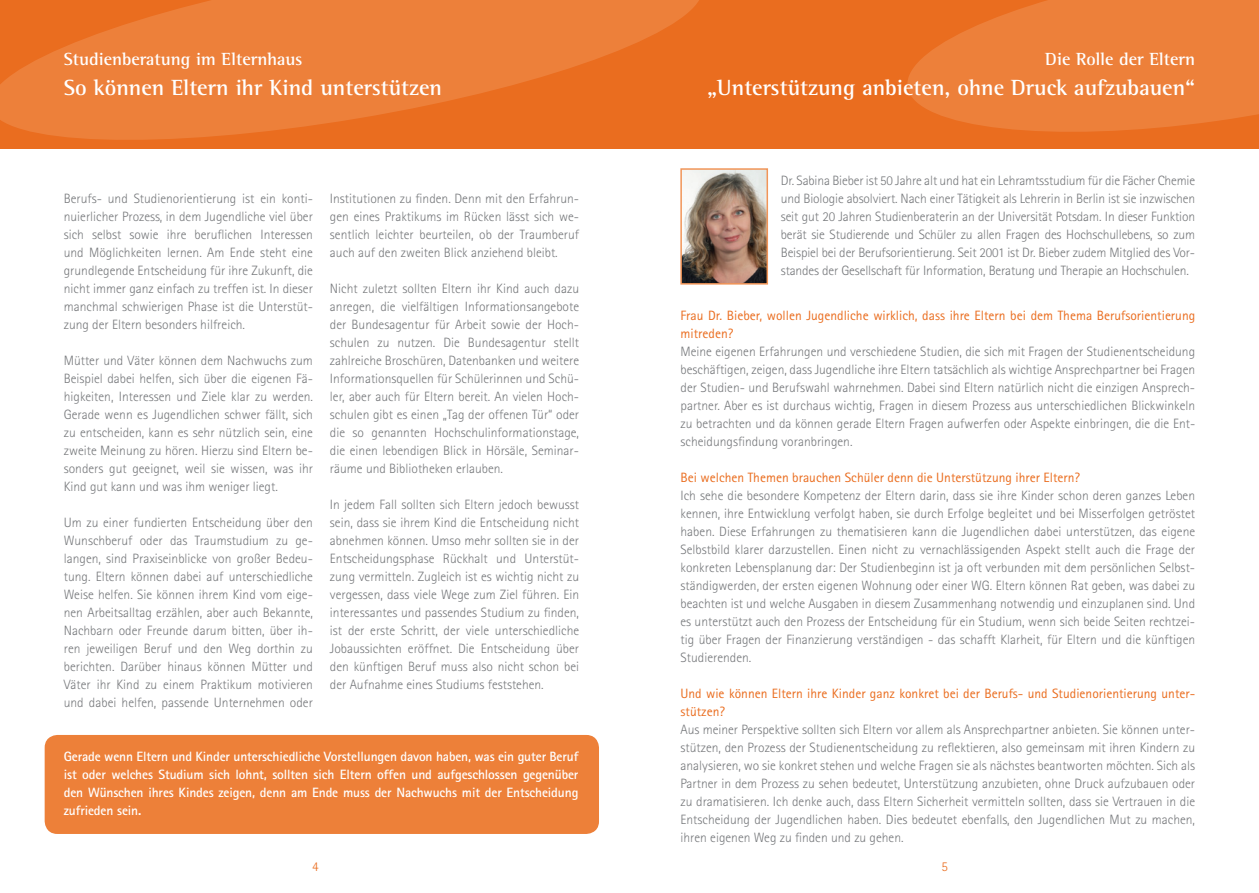
<style>
.page{position:relative;width:1259px;height:893px;background:#fff}
.page>*{position:absolute;margin:0;border:0;box-sizing:border-box;transform-origin:0 0}
.t1{font:700 22.5px "Rotis Semi Serif";color:#fff}
.t2{font:700 18px "Rotis Semi Serif";color:#fff}
.t3{font:300 13.5px/18px "Rotis Sans Serif";color:#76787b;text-align:justify}
.t4{font:700 13.5px/18px "Rotis Sans Serif";letter-spacing:-.01em;color:#fff;text-align:justify}
.t5{font:13.5px/18px "Rotis Sans Serif";color:#ea6d1f}
.t6{font:300 13.5px "Rotis Sans Serif";color:#ea6d1f}
</style>
<div class="page">
<div style="left:630px;top:0;width:629px;height:149px;background:#ea6d1f"></div>
<svg style="left:907px;top:0;width:352px;height:132px;fill:#ed803a"></svg>
<svg style="left:0;top:0;width:699px;height:149px;background:#eb7930"></svg>
<img style="left:683px;top:171px;width:82px;height:111px">
<div style="left:680px;top:168px;width:88px;height:117px;border:2px solid #f19558"></div>
<div style="left:45px;top:735px;width:554px;height:99px;background:#ed8039;border-radius:13px"></div>
<h2 class="t2" style="left:64px;top:48px;width:240px">Studienberatung im Elternhaus</h2>
<h1 class="t1" style="left:64px;top:74px;width:380px">So können Eltern ihr Kind unterstützen</h1>
<p class="t3" style="left:64px;top:189px;width:251px">Berufs- und Studienorientierung ist ein konti&shy;nuierlicher Prozess, in dem Jugendliche viel über sich selbst sowie ihre beruflichen Interessen und Möglichkeiten lernen. Am Ende steht eine grundlegende Entscheidung für ihre Zukunft, die nicht immer ganz einfach zu treffen ist. In dieser manchmal schwierigen Phase ist die Unterstüt&shy;zung der Eltern besonders hilfreich.</p>
<p class="t3" style="left:64px;top:351px;width:251px">Mütter und Väter können dem Nachwuchs zum Beispiel dabei helfen, sich über die eigenen Fä&shy;higkeiten, Interessen und Ziele klar zu werden.<br>Gerade wenn es Jugendlichen schwer fällt, sich zu entscheiden, kann es sehr nützlich sein, eine zweite Meinung zu hören. Hierzu sind Eltern be&shy;sonders gut geeignet, weil sie wissen, was ihr Kind gut kann und was ihm weniger liegt.</p>
<p class="t3" style="left:64px;top:513px;width:251px">Um zu einer fundierten Entscheidung über den Wunschberuf oder das Traumstudium zu ge&shy;langen, sind Praxiseinblicke von großer Bedeu&shy;tung. Eltern können dabei auf unterschiedliche Weise helfen. Sie können ihrem Kind vom eige&shy;nen Arbeitsalltag erzählen, aber auch Bekannte, Nachbarn oder Freunde darum bitten, über ih&shy;ren jeweiligen Beruf und den Weg dorthin zu berichten. Darüber hinaus können Mütter und Väter ihr Kind zu einem Praktikum motivieren und dabei helfen, passende Unternehmen oder</p>
<p class="t3" style="left:330px;top:189px;width:251px">Institutionen zu finden. Denn mit den Erfahrun&shy;gen eines Praktikums im Rücken lässt sich we&shy;sentlich leichter beurteilen, ob der Traumberuf auch auf den zweiten Blick anziehend bleibt.</p>
<p class="t3" style="left:330px;top:279px;width:251px">Nicht zuletzt sollten Eltern ihr Kind auch dazu anregen, die vielfältigen Informationsangebote der Bundesagentur für Arbeit sowie der Hoch&shy;schulen zu nutzen. Die Bundesagentur stellt zahlreiche Broschüren, Datenbanken und weitere Informationsquellen für Schülerinnen und Schü&shy;ler, aber auch für Eltern bereit. An vielen Hoch&shy;schulen gibt es einen „Tag der offenen Tür“ oder die so genannten Hochschulinformationstage, die einen lebendigen Blick in Hörsäle, Seminar&shy;räume und Bibliotheken erlauben.</p>
<p class="t3" style="left:330px;top:495px;width:251px">In jedem Fall sollten sich Eltern jedoch bewusst sein, dass sie ihrem Kind die Entscheidung nicht abnehmen können. Umso mehr sollten sie in der Entscheidungsphase Rückhalt und Unterstüt&shy;zung vermitteln. Zugleich ist es wichtig nicht zu vergessen, dass viele Wege zum Ziel führen. Ein interessantes und passendes Studium zu finden, ist der erste Schritt, der viele unterschiedliche Jobaussichten eröffnet. Die Entscheidung über den künftigen Beruf muss also nicht schon bei der Aufnahme eines Studiums feststehen.</p>
<p class="t4" style="left:64px;top:747px;width:516px">Gerade wenn Eltern und Kinder unterschiedliche Vorstellungen davon haben, was ein guter Beruf ist oder welches Studium sich lohnt, sollten sich Eltern offen und aufgeschlossen gegenüber den Wünschen ihres Kindes zeigen, denn am Ende muss der Nachwuchs mit der Entscheidung zufrieden sein.</p>
<h2 class="t2" style="left:1045px;top:48px;width:151px">Die Rolle der Eltern</h2>
<h1 class="t1" style="left:707px;top:74px;width:489px">„Unterstützung anbieten, ohne Druck aufzubauen“</h1>
<p class="t3" style="left:781px;top:171px;width:416px">Dr. Sabina Bieber ist 50 Jahre alt und hat ein Lehramtsstudium für die Fächer Chemie und Biologie absolviert. Nach einer Tätigkeit als Lehrerin in Berlin ist sie inzwischen seit gut 20 Jahren Studienberaterin an der Universität Potsdam. In dieser Funktion berät sie Studierende und Schüler zu allen Fragen des Hochschullebens, so zum Beispiel bei der Berufsorientierung. Seit 2001 ist Dr. Bieber zudem Mitglied des Vor&shy;standes der Gesellschaft für Information, Beratung und Therapie an Hochschulen.</p>
<p class="t5" style="left:680px;top:306px;width:516px">Frau Dr. Bieber, wollen Jugendliche wirklich, dass ihre Eltern bei dem Thema Berufsorientierung mitreden?</p>
<p class="t3" style="left:680px;top:342px;width:516px">Meine eigenen Erfahrungen und verschiedene Studien, die sich mit Fragen der Studienentscheidung beschäftigen, zeigen, dass Jugendliche ihre Eltern tatsächlich als wichtige Ansprechpartner bei Fragen der Studien- und Berufswahl wahrnehmen. Dabei sind Eltern natürlich nicht die einzigen Ansprech&shy;partner. Aber es ist durchaus wichtig, Fragen in diesem Prozess aus unterschiedlichen Blickwinkeln zu betrachten und da können gerade Eltern Fragen aufwerfen oder Aspekte einbringen, die die Ent&shy;scheidungsfindung voranbringen.</p>
<p class="t5" style="left:680px;top:468px;width:401px">Bei welchen Themen brauchen Schüler denn die Unterstützung ihrer Eltern?</p>
<p class="t3" style="left:680px;top:486px;width:516px">Ich sehe die besondere Kompetenz der Eltern darin, dass sie ihre Kinder schon deren ganzes Leben kennen, ihre Entwicklung verfolgt haben, sie durch Erfolge begleitet und bei Misserfolgen getröstet haben. Diese Erfahrungen zu thematisieren kann die Jugendlichen dabei unterstützen, das eigene Selbstbild klarer darzustellen. Einen nicht zu vernachlässigenden Aspekt stellt auch die Frage der konkreten Lebensplanung dar: Der Studienbeginn ist ja oft verbunden mit dem persönlichen Selbst&shy;ständigwerden, der ersten eigenen Wohnung oder einer WG. Eltern können Rat geben, was dabei zu beachten ist und welche Ausgaben in diesem Zusammenhang notwendig und einzuplanen sind. Und es unterstützt auch den Prozess der Entscheidung für ein Studium, wenn sich beide Seiten rechtzei&shy;tig über Fragen der Finanzierung verständigen - das schafft Klarheit, für Eltern und die künftigen Studierenden.</p>
<p class="t5" style="left:680px;top:684px;width:516px">Und wie können Eltern ihre Kinder ganz konkret bei der Berufs- und Studienorientierung unter&shy;stützen?</p>
<p class="t3" style="left:680px;top:720px;width:516px">Aus meiner Perspektive sollten sich Eltern vor allem als Ansprechpartner anbieten. Sie können unter&shy;stützen, den Prozess der Studienentscheidung zu reflektieren, also gemeinsam mit ihren Kindern zu analysieren, wo sie konkret stehen und welche Fragen sie als nächstes beantworten möchten. Sich als Partner in dem Prozess zu sehen bedeutet, Unterstützung anzubieten, ohne Druck aufzubauen oder zu dramatisieren. Ich denke auch, dass Eltern Sicherheit vermitteln sollten, dass sie Vertrauen in die Entscheidung der Jugendlichen haben. Dies bedeutet ebenfalls, den Jugendlichen Mut zu machen, ihren eigenen Weg zu finden und zu gehen.</p>
<p class="t6" style="left:312px;top:859px;width:8px">45</p>
<p class="t6" style="left:941px;top:859px;width:8px">5</p>
</div>
